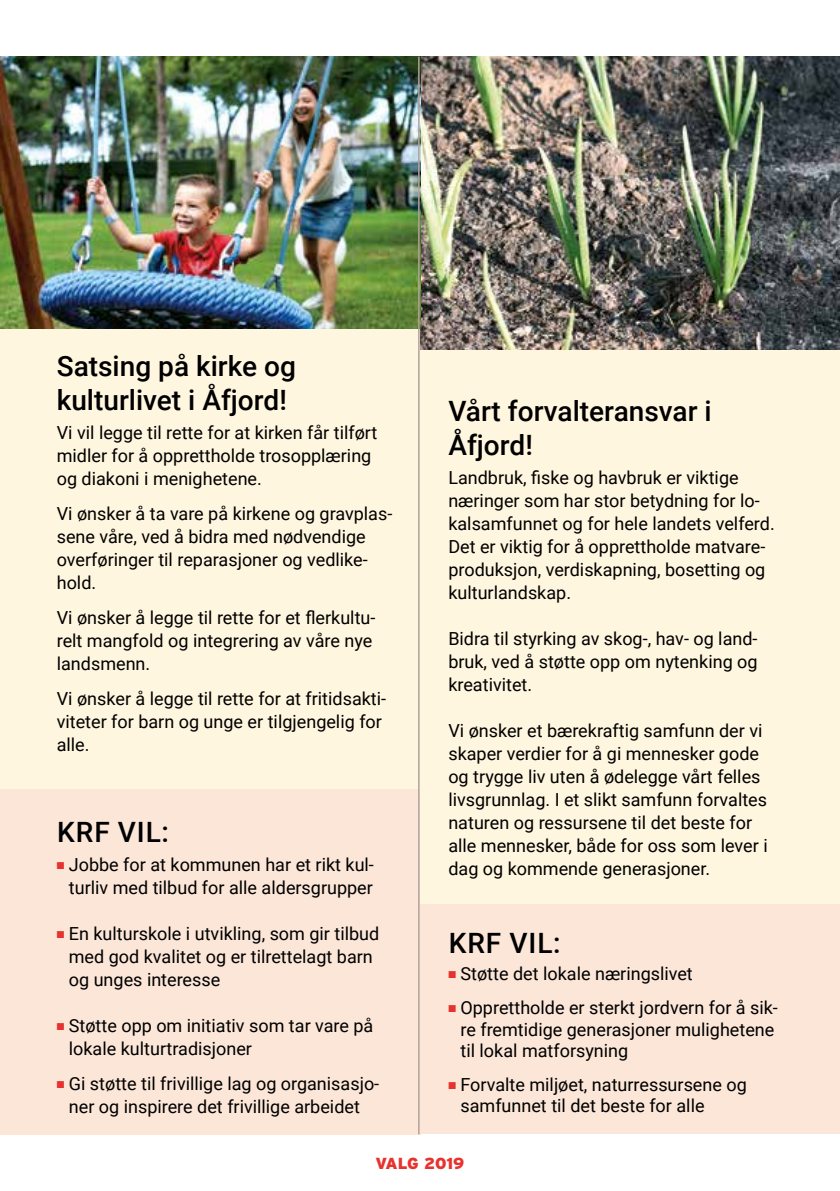
<style>
.page{position:relative;width:840px;height:1191px;background:#fff}
.page>*{position:absolute;margin:0;border:0;box-sizing:border-box;transform-origin:0 0}
.t1{font:500 28px/34px "Roboto";color:#000}
.t2{font:18px/23px "Roboto";color:#000}
.t3{font:900 16px "Interstate";letter-spacing:-.01em;color:#e7332f}
.s1{color:#e7332f}
</style>
<div class="page">
<div style="left:420px;top:903px;width:419px;height:231px;background:#fbe6d8"></div>
<div style="left:0;top:789px;width:420px;height:345px;background:#fbe6d8"></div>
<div style="left:0;top:321px;width:420px;height:468px;background:#fff6df"></div>
<div style="left:420px;top:301px;width:419px;height:602px;background:#fff6df"></div>
<img style="left:420px;top:57px;width:419px;height:293px">
<img style="left:0;top:57px;width:420px;height:272px">
<hr style="left:418px;top:57px;width:1px;height:1077px;background:#b1a29a">
<h1 class="t1" style="left:57px;top:348px;width:241px">Satsing på kirke og kulturlivet i Åfjord!</h1>
<p class="t2" style="left:57px;top:420px;width:322px">Vi vil legge til rette for at kirken får tilført midler for å opprettholde trosopplæring og diakoni i menighetene.</p>
<p class="t2" style="left:57px;top:501px;width:337px">Vi ønsker å ta vare på kirkene og gravplas&shy;sene våre, ved å bidra med nødvendige overføringer til reparasjoner og vedlike&shy;hold.</p>
<p class="t2" style="left:57px;top:605px;width:320px">Vi ønsker å legge til rette for et flerkultu&shy;relt mangfold og integrering av våre nye landsmenn.</p>
<p class="t2" style="left:57px;top:686px;width:331px">Vi ønsker å legge til rette for at fritidsakti&shy;viteter for barn og unge er tilgjengelig for alle.</p>
<h1 class="t1" style="left:57px;top:814px;width:113px">KRF VIL:</h1>
<p class="t2" style="left:57px;top:852px;width:318px;text-align:right"><span class="s1">■</span> Jobbe for at kommunen har et rikt kul&shy;turliv med tilbud for alle aldersgrupper</p>
<p class="t2" style="left:69px;top:921px;width:312px;text-indent:-12px"><span class="s1">■</span> En kulturskole i utvikling, som gir tilbud med god kvalitet og er tilrettelagt barn og unges interesse</p>
<p class="t2" style="left:69px;top:1013px;width:306px;text-indent:-12px"><span class="s1">■</span> Støtte opp om initiativ som tar vare på lokale kulturtradisjoner</p>
<p class="t2" style="left:57px;top:1071px;width:324px;text-align:center"><span class="s1">■</span> Gi støtte til frivillige lag og organisasjo&shy;ner og inspirere det frivillige arbeidet</p>
<h1 class="t1" style="left:448px;top:393px;width:265px">Vårt forvalteransvar i<br>Åfjord!</h1>
<p class="t2" style="left:448px;top:465px;width:328px">Landbruk, fiske og havbruk er viktige næringer som har stor betydning for lo&shy;kalsamfunnet og for hele landets velferd.<br>Det er viktig for å opprettholde matvare&shy;produksjon, verdiskapning, bosetting og kulturlandskap.</p>
<p class="t2" style="left:448px;top:626px;width:310px;text-align:justify">Bidra til styrking av skog-, hav- og land&shy;bruk, ved å støtte opp om nytenking og kreativitet.</p>
<p class="t2" style="left:448px;top:718px;width:321px">Vi ønsker et bærekraftig samfunn der vi skaper verdier for å gi mennesker gode og trygge liv uten å ødelegge vårt felles livsgrunnlag. I et slikt samfunn forvaltes naturen og ressursene til det beste for alle mennesker, både for oss som lever i dag og kommende generasjoner.</p>
<h1 class="t1" style="left:448px;top:925px;width:113px">KRF VIL:</h1>
<p class="t2" style="left:448px;top:961px;width:246px"><span class="s1">■</span> Støtte det lokale næringslivet</p>
<p class="t2" style="left:460px;top:996px;width:319px;line-height:21.6px;text-indent:-12px"><span class="s1">■</span> Opprettholde er sterkt jordvern for å sik&shy;re fremtidige generasjoner mulighetene til lokal matforsyning</p>
<p class="t2" style="left:460px;top:1073px;width:288px;line-height:21.6px;text-indent:-12px"><span class="s1">■</span> Forvalte miljøet, naturressursene og samfunnet til det beste for alle</p>
<p class="t3" style="left:375px;top:1154px;width:90px">VALG 2019</p>
</div>
